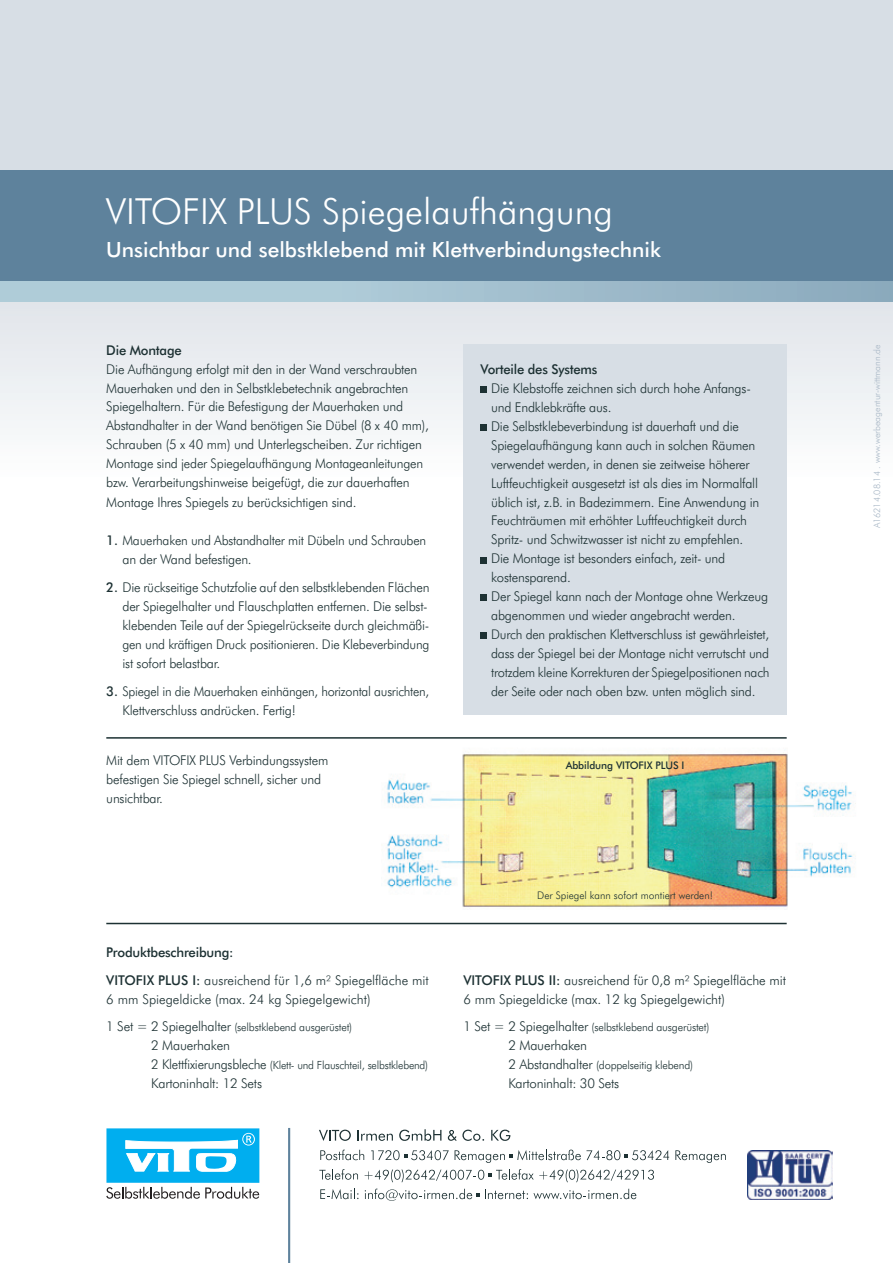
<style>
.page{position:relative;width:893px;height:1263px;background:#fff}
.page>*{position:absolute;margin:0;border:0;box-sizing:border-box;transform-origin:0 0}
.t1{font:300 36px "Futura BT";color:#fff}
.t2{font:500 21px "Futura BT";color:#fff}
.t3{font:300 13.5px/18.9px "Futura BT";letter-spacing:-.015em;color:#1d3133}
.t4{font:500 13.5px "Futura BT";letter-spacing:-.015em;color:#1d3133}
.t5{font:300 13.35px/18.9px "Futura BT";letter-spacing:-.02em;color:#1d3133;text-align:justify;scale:.96 1}
.t6{font:300 13.35px "Futura BT";letter-spacing:-.02em;color:#1d3133;scale:.95 1}
.t7{font:300 13.35px "Futura BT";letter-spacing:-.02em;color:#1d3133}
.t8{font:300 11.25px "Futura BT";letter-spacing:-.015em;color:#1d3133}
.t9{font:300 11.25px "Futura BT";letter-spacing:-.015em;color:#1d3133;scale:.96 1}
.t10{font:300 10.5px "Futura BT";color:#1d3133}
.t11{font:500 10.5px "Futura BT";letter-spacing:-.01em;color:#1d3133}
.t12{font:300 9px "Futura BT";color:#a7b6c5}
.s1{font-weight:500;font-size:13.5px}
.s2{font-weight:500}
.s3{font-size:13.35px}
.s4{font-size:13.5px}
</style>
<div class="page">
<div style="left:0;top:0;width:893px;height:170px;background:#d7dee5"></div>
<div style="left:0;top:302px;width:893px;height:177px;background:linear-gradient(to bottom,#e0e5ea,#fdfefe)"></div>
<svg style="left:106px;top:1128px;width:153px;height:71px"></svg>
<hr style="left:288px;top:1128px;width:2px;height:135px;background:#5e829c">
<div style="left:0;top:281px;width:893px;height:21px;background:linear-gradient(to right,#b8d4df,#8fadc0)"></div>
<div style="left:0;top:170px;width:893px;height:111px;background:#5e829c"></div>
<img style="left:747px;top:1151px;width:85px;height:48px">
<svg style="left:319px;top:1130px;width:32px;height:11px"></svg>
<svg style="left:357px;top:1130px;width:36px;height:11px"></svg>
<svg style="left:399px;top:1129px;width:42px;height:12px"></svg>
<svg style="left:448px;top:1129px;width:36px;height:12px"></svg>
<svg style="left:491px;top:1130px;width:19px;height:11px"></svg>
<svg style="left:320px;top:1149px;width:44px;height:11px"></svg>
<svg style="left:675px;top:1150px;width:51px;height:13px"></svg>
<svg style="left:319px;top:1169px;width:39px;height:11px"></svg>
<svg style="left:320px;top:1189px;width:38px;height:10px"></svg>
<svg style="left:371px;top:1150px;width:78px;height:10px"></svg>
<svg style="left:365px;top:1188px;width:271px;height:13px"></svg>
<svg style="left:365px;top:1169px;width:289px;height:13px"></svg>
<svg style="left:455px;top:1149px;width:214px;height:14px"></svg>
<div style="left:463px;top:344px;width:324px;height:370px;background:#d7dee5"></div>
<div style="left:480px;top:387px;width:7px;height:6px;background:#1d3133"></div>
<div style="left:480px;top:424px;width:7px;height:7px;background:#1d3133"></div>
<div style="left:480px;top:557px;width:7px;height:6px;background:#1d3133"></div>
<div style="left:480px;top:594px;width:7px;height:7px;background:#1d3133"></div>
<div style="left:480px;top:632px;width:7px;height:7px;background:#1d3133"></div>
<hr style="left:106px;top:737px;width:681px;height:2px;background:#1d3133">
<hr style="left:106px;top:923px;width:681px;height:1px;background:#1d3133">
<img style="left:460px;top:753px;width:329px;height:155px">
<img style="left:789px;top:785px;width:67px;height:92px">
<img style="left:387px;top:779px;width:73px;height:109px">
<h1 class="t1" style="left:106px;top:189px;width:508px">VITOFIX PLUS Spiegelaufhängung</h1>
<h2 class="t2" style="left:106px;top:237px;width:556px">Unsichtbar und selbstklebend mit Klettverbindungstechnik</h2>
<p class="t4" style="left:106px;top:342px;width:77px">Die Montage</p>
<p class="t3" style="left:106px;top:359px;width:324px">Die Aufhängung erfolgt mit den in der Wand verschraubten Mauerhaken und den in Selbstklebetechnik angebrachten Spiegelhaltern. Für die Befestigung der Mauerhaken und Abstandhalter in der Wand benötigen Sie Dübel (8 x 40 mm), Schrauben (5 x 40 mm) und Unterlegscheiben. Zur richtigen</p>
<p class="t7" style="left:106px;top:455px;width:318px">Montage sind jeder Spiegelaufhängung Montageanleitungen</p>
<p class="t3" style="left:106px;top:472px;width:305px;line-height:19.5px">bzw. Verarbeitungshinweise beigefügt, die zur dauerhaften<br>Montage Ihres Spiegels zu berücksichtigen sind.</p>
<p class="t5" style="left:106px;top:531px;width:335px"><span class="s1">1.</span> Mauerhaken und Abstandhalter mit Dübeln und Schrauben</p>
<p class="t3" style="left:122px;top:550px;width:131px">an der Wand befestigen.</p>
<p class="t3" style="left:122px;top:578px;width:309px;text-indent:-16px"><span class="s2">2.</span> Die rückseitige Schutzfolie auf den selbstklebenden Flächen der Spiegelhalter und Flauschplatten entfernen. Die selbst&shy;klebenden Teile auf der Spiegelrückseite durch gleichmäßi-</p>
<p class="t5" style="left:122px;top:634px;width:321px">gen und kräftigen Druck positionieren. Die Klebeverbindung</p>
<p class="t3" style="left:122px;top:654px;width:99px">ist sofort belastbar.</p>
<p class="t6" style="left:106px;top:683px;width:341px"><span class="s1">3.</span> Spiegel in die Mauerhaken einhängen, horizontal ausrichten,</p>
<p class="t3" style="left:122px;top:700px;width:175px">Klettverschluss andrücken. Fertig!</p>
<p class="t4" style="left:480px;top:361px;width:118px">Vorteile des Systems</p>
<p class="t3" style="left:491px;top:379px;width:279px">Die Klebstoffe zeichnen sich durch hohe Anfangs&shy;und Endklebkräfte aus.<br>Die Selbstklebeverbindung ist dauerhaft und die Spiegelaufhängung kann auch in solchen Räumen verwendet werden, in denen sie zeitweise höherer Luftfeuchtigkeit ausgesetzt ist als dies im Normalfall üblich ist, z.B. in Badezimmern. Eine Anwendung in Feuchträumen mit erhöhter Luftfeuchtigkeit durch Spritz- und Schwitzwasser ist nicht zu empfehlen.<br>Die Montage ist besonders einfach, zeit- und kostensparend.<br>Der Spiegel kann nach der Montage ohne Werkzeug abgenommen und wieder angebracht werden.</p>
<p class="t5" style="left:491px;top:624px;width:292px">Durch den praktischen Klettverschluss ist gewährleistet, dass der Spiegel bei der Montage nicht verrutscht und trotzdem kleine Korrekturen der Spiegelpositionen nach</p>
<p class="t3" style="left:491px;top:681px;width:266px"><span class="s3">der Seite oder</span> nach oben bzw. unten möglich sind.</p>
<p class="t3" style="left:106px;top:751px;width:224px">Mit dem VITOFIX PLUS Verbindungssystem befestigen Sie Spiegel schnell, sicher und unsichtbar.</p>
<p class="t11" style="left:566px;top:759px;width:120px">Abbildung VITOFIX PLUS I</p>
<p class="t3" style="left:106px;top:938px;width:324px;line-height:27.5px"><span class="s2">Produktbeschreibung:<br>VITOFIX PLUS I:</span> ausreichend für 1,6 m² Spiegelfläche mit</p>
<p class="t3" style="left:106px;top:989px;width:266px">6 mm Spiegeldicke (max. 24 kg Spiegelgewicht)</p>
<p class="t8" style="left:106px;top:1020px;width:247px"><span class="s4">1 Set = 2 Spiegelhalter</span> (selbstklebend ausgerüstet)</p>
<p class="t3" style="left:151px;top:1035px;width:80px">2 Mauerhaken</p>
<p class="t9" style="left:151px;top:1058px;width:290px"><span class="s4">2 Klettfixierungsbleche</span> (Klett- und Flauschteil, selbstklebend)</p>
<p class="t3" style="left:151px;top:1073px;width:112px">Kartoninhalt: 12 Sets</p>
<p class="t10" style="left:537px;top:889px;width:177px">Der Spiegel kann sofort montiert werden!</p>
<p class="t3" style="left:463px;top:970px;width:324px"><span class="s2">VITOFIX PLUS II:</span> ausreichend für 0,8 m² Spiegelfläche mit<br>6 mm Spiegeldicke (max. 12 kg Spiegelgewicht)</p>
<p class="t8" style="left:463px;top:1020px;width:247px"><span class="s4">1 Set = 2 Spiegelhalter</span> (selbstklebend ausgerüstet)</p>
<p class="t3" style="left:508px;top:1035px;width:80px">2 Mauerhaken</p>
<p class="t8" style="left:508px;top:1058px;width:186px"><span class="s4">2 Abstandhalter</span> (doppelseitig klebend)</p>
<p class="t3" style="left:508px;top:1073px;width:112px">Kartoninhalt: 30 Sets</p>
<p class="t12" style="left:871px;top:528px;width:186px;rotate:-90deg">A16214.08.14 . www.werbeagentur-wittmann.de</p>
</div>
